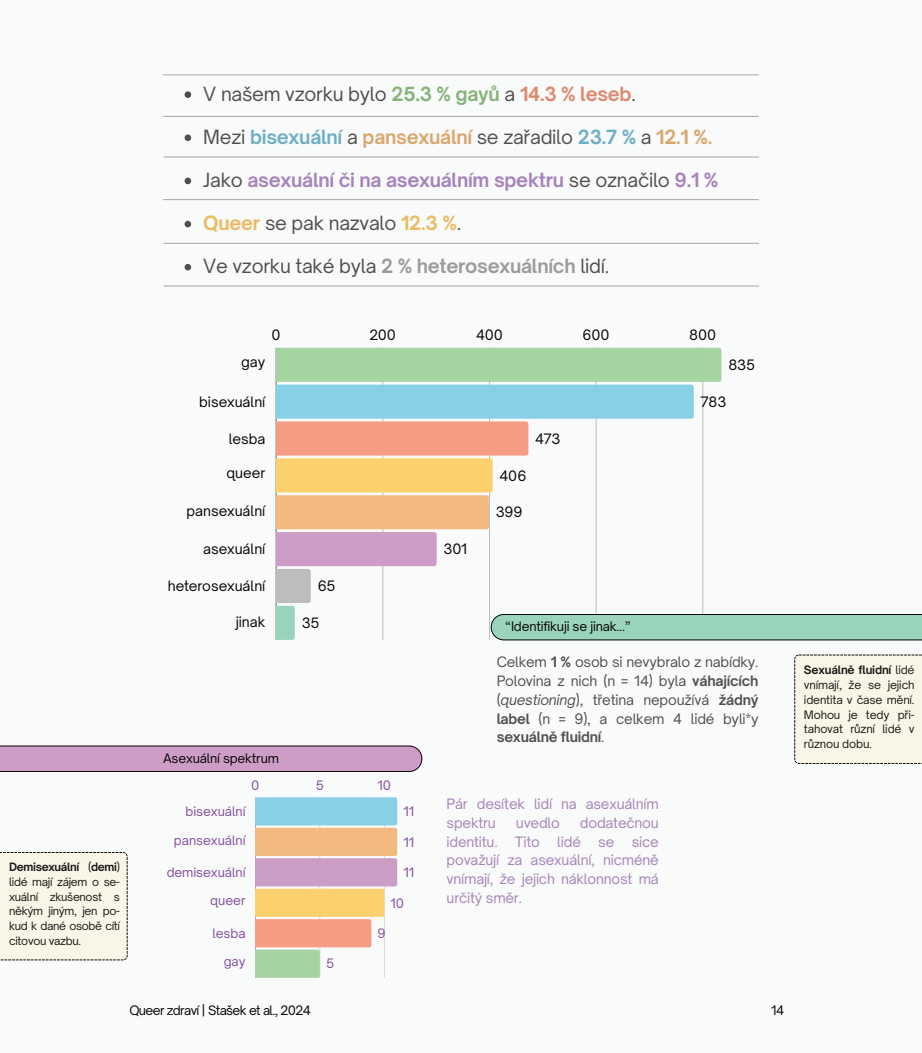
<style>
.page{position:relative;width:922px;height:1053px;background:#fff}
.page>*{position:absolute;margin:0;border:0;box-sizing:border-box;transform-origin:0 0}
.t1{font:18.75px "Open Sauce One";letter-spacing:-.015em;color:#080704}
.t2{font:700 18.75px "Open Sauce One";letter-spacing:-.015em;color:#8350a0}
.t3{font:13.75px/18.8px "Open Sauce One";letter-spacing:-.015em;color:#080704;text-align:justify}
.t4{font:13.75px/18.8px "Open Sauce One";letter-spacing:-.015em;color:#8350a0}
.t5{font:12.5px "Open Sauce One";color:#8350a0}
.t6{font:12.5px "Open Sauce One";letter-spacing:-.015em;color:#080704}
.t7{font:12.5px "Open Sauce One";letter-spacing:-.05em;color:#080704}
.t8{font:11.12px/14.9px "Open Sauce One";letter-spacing:-.015em;color:#1c1919;text-align:justify}
.t9{font:11px/14.6px "Open Sauce One";letter-spacing:-.03em;color:#1c1919;text-align:justify}
.s1{font-weight:700;color:#569541}
.s2{font-weight:700;color:#d35933}
.s3{font-weight:700;color:#328fad}
.s4{font-weight:700;color:#cd8333}
.s5{font-weight:700;color:#bf9533}
.s6{font-weight:400;color:#080704}
.s7{font-weight:700;color:#e5a022}
.s8{font-weight:700;color:#757372}
.s9{font-weight:700}
.s10{font-style:italic}
</style>
<div class="page">
<div style="left:0;top:0;width:921px;height:1053px;background:#f9fafa"></div>
<svg style="left:255px;top:797px;width:142px;height:181px"></svg>
<svg style="left:184px;top:91px;width:7px;height:7px"></svg>
<svg style="left:184px;top:135px;width:7px;height:6px"></svg>
<svg style="left:184px;top:178px;width:7px;height:6px"></svg>
<svg style="left:184px;top:221px;width:7px;height:6px"></svg>
<svg style="left:184px;top:264px;width:7px;height:6px"></svg>
<hr style="left:163px;top:74px;width:595px;height:1px;background:#000">
<hr style="left:163px;top:116px;width:595px;height:1px;background:#000">
<hr style="left:163px;top:156px;width:596px;height:1px;background:#000">
<hr style="left:163px;top:199px;width:595px;height:1px;background:#000">
<hr style="left:163px;top:243px;width:596px;height:1px;background:#000">
<hr style="left:163px;top:286px;width:596px;height:1px;background:#000">
<div style="left:0;top:852px;width:128px;height:108px;background:#faf6e7"></div>
<svg style="left:0;top:745px;width:422px;height:27px;background:#c093b9"></svg>
<svg style="left:276px;top:348px;width:645px;height:292px"></svg>
<div style="left:794px;top:654px;width:127px;height:110px;background:#faf6e7"></div>
<h1 class="t1" style="left:203px;top:82px;width:434px">V našem vzorku bylo <span class="s1">25.3 % gayů</span> a <span class="s2">14.3 % leseb</span>.</h1>
<h1 class="t1" style="left:203px;top:125px;width:510px">Mezi <span class="s3">bisexuální</span> a <span class="s4">pansexuální</span> se zařadilo <span class="s3">23.7 %</span> a <span class="s4">12.1 %</span><span class="s5">.</span></h1>
<h1 class="t2" style="left:203px;top:168px;width:516px"><span class="s6">Jako</span> asexuální či na asexuálním spektru <span class="s6">se označilo</span> 9.1 %</h1>
<h1 class="t1" style="left:203px;top:211px;width:259px"><span class="s7">Queer</span> se pak nazvalo <span class="s7">12.3 %</span>.</h1>
<h1 class="t1" style="left:203px;top:254px;width:407px">Ve vzorku také byla <span class="s8">2 % heterosexuálních</span> lidí.</h1>
<p class="t9" style="left:9px;top:860px;width:112px"><span class="s9">Demisexuální</span> (<span class="s9">demi</span>) lidé mají zájem o se&shy;xuální zkušenost s někým jiným, jen po&shy;kud k dané osobě cítí citovou vazbu.</p>
<p class="t3" style="left:271px;top:325px;width:11px">0</p>
<p class="t3" style="left:369px;top:325px;width:28px">200</p>
<p class="t3" style="left:476px;top:325px;width:28px">400</p>
<p class="t3" style="left:582px;top:325px;width:28px">600</p>
<p class="t3" style="left:689px;top:325px;width:29px">800</p>
<p class="t3" style="left:241px;top:352px;width:26px">gay</p>
<p class="t3" style="left:728px;top:355px;width:28px">835</p>
<p class="t3" style="left:199px;top:392px;width:68px">bisexuální</p>
<p class="t3" style="left:700px;top:392px;width:27px">783</p>
<p class="t3" style="left:229px;top:429px;width:38px">lesba</p>
<p class="t3" style="left:535px;top:429px;width:27px">473</p>
<p class="t3" style="left:226px;top:463px;width:40px">queer</p>
<p class="t3" style="left:499px;top:466px;width:28px">406</p>
<p class="t3" style="left:186px;top:501px;width:80px">pansexuální</p>
<p class="t3" style="left:495px;top:503px;width:28px">399</p>
<p class="t3" style="left:203px;top:539px;width:64px">asexuální</p>
<p class="t3" style="left:443px;top:539px;width:25px">301</p>
<p class="t3" style="left:168px;top:576px;width:99px">heterosexuální</p>
<p class="t3" style="left:317px;top:576px;width:19px">65</p>
<p class="t3" style="left:235px;top:612px;width:31px">jinak</p>
<p class="t3" style="left:301px;top:613px;width:19px">35</p>
<p class="t6" style="left:163px;top:750px;width:117px">Asexuální spektrum</p>
<p class="t5" style="left:251px;top:777px;width:10px">0</p>
<p class="t5" style="left:316px;top:777px;width:10px">5</p>
<p class="t5" style="left:377px;top:777px;width:15px">10</p>
<p class="t5" style="left:185px;top:803px;width:62px">bisexuální</p>
<p class="t5" style="left:403px;top:803px;width:12px">11</p>
<p class="t5" style="left:174px;top:832px;width:73px">pansexuální</p>
<p class="t5" style="left:403px;top:834px;width:12px">11</p>
<p class="t5" style="left:167px;top:864px;width:80px">demisexuální</p>
<p class="t5" style="left:403px;top:864px;width:12px">11</p>
<p class="t5" style="left:210px;top:892px;width:37px">queer</p>
<p class="t5" style="left:390px;top:895px;width:15px">10</p>
<p class="t5" style="left:212px;top:925px;width:35px">lesba</p>
<p class="t5" style="left:377px;top:925px;width:10px">9</p>
<p class="t5" style="left:224px;top:953px;width:23px">gay</p>
<p class="t5" style="left:326px;top:955px;width:10px">5</p>
<p class="t6" style="left:505px;top:618px;width:127px">“Identifikuji se jinak...”</p>
<p class="t3" style="left:496px;top:652px;width:263px">Celkem <span class="s9">1 %</span> osob si nevybralo z nabídky.<br>Polovina z nich (n = 14) byla <span class="s9">váhajících </span>(<span class="s10">questioning</span>), třetina nepoužívá <span class="s9">žádný label</span> (n = 9), a celkem 4 lidé byli*y <span class="s9">sexuálně fluidní</span>.</p>
<p class="t4" style="left:446px;top:794px;width:214px">Pár desítek lidí na asexuálním spektru</p>
<p class="t4" style="left:516px;top:813px;width:45px">uvedlo</p>
<p class="t4" style="left:580px;top:813px;width:80px">dodatečnou</p>
<p class="t4" style="left:446px;top:832px;width:214px;text-align:justify;text-indent:185px">sice považují za asexuální, nicméně vnímají, že jejich náklonnost má určitý směr.</p>
<p class="t4" style="left:446px;top:832px;width:52px">identitu.</p>
<p class="t4" style="left:515px;top:832px;width:26px">Tito</p>
<p class="t4" style="left:557px;top:832px;width:25px">lidé</p>
<p class="t4" style="left:598px;top:832px;width:18px">se</p>
<p class="t7" style="left:129px;top:1002px;width:183px">Queer zdraví | Stašek et al., 2024</p>
<p class="t6" style="left:771px;top:1002px;width:14px">14</p>
<p class="t8" style="left:803px;top:662px;width:112px"><span class="s9">Sexuálně fluidní</span> lidé vnímají, že se jejich identita v čase mění.<br>Mohou je tedy při&shy;tahovat různí lidé v různou dobu.</p>
</div>
